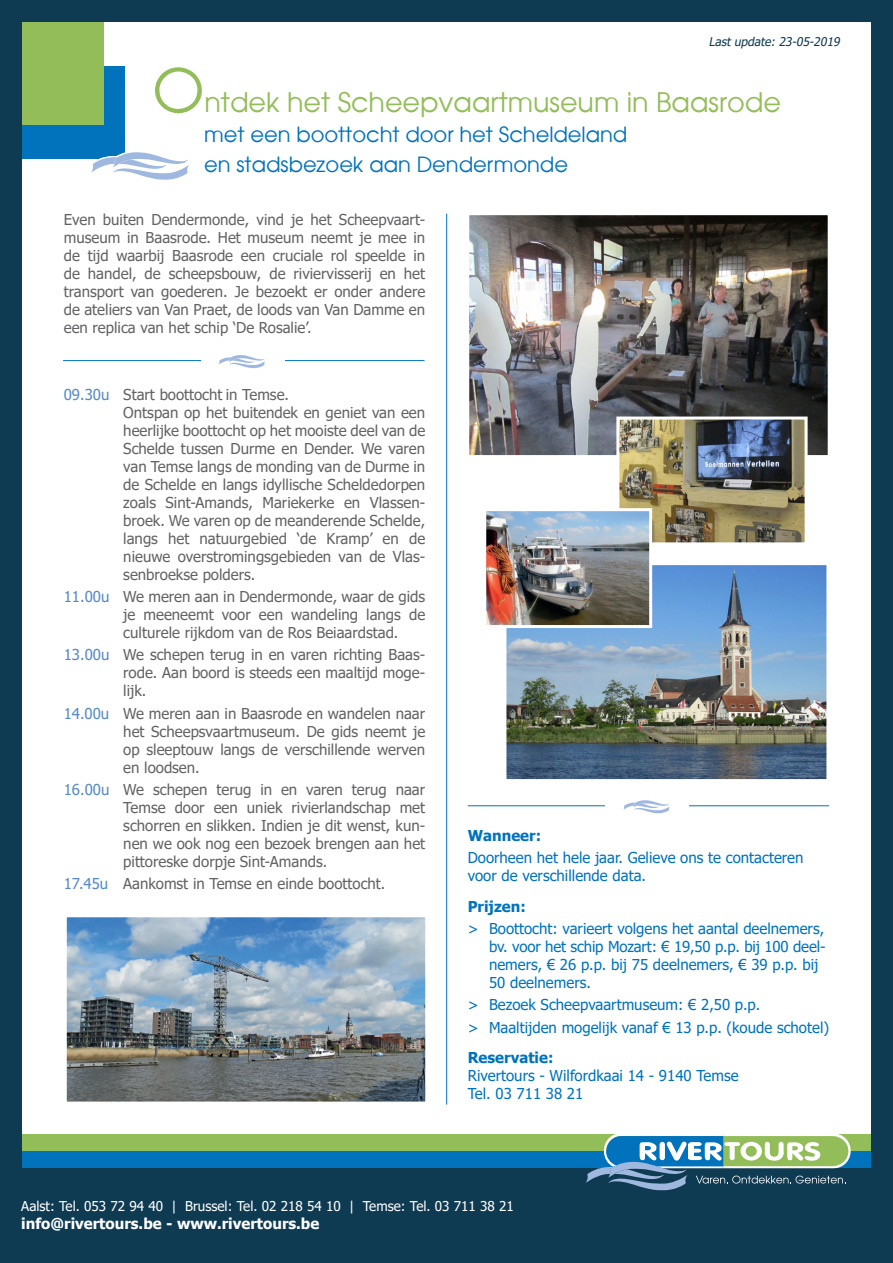
<style>
.page{position:relative;width:893px;height:1263px;background:#fff}
.page>*{position:absolute;margin:0;border:0;box-sizing:border-box;transform-origin:0 0}
.t1{font:60px "Avalon";color:#93bd59}
.t2{font:27px "Avalon";color:#93bd59}
.t3{font:21px/30px "Avalon";color:#0073bc}
.t4{font:15px/18px "Tahoma";color:#636366;text-align:justify}
.t5{font:15px/18px "Tahoma";color:#0073bc}
.t6{font:700 15px "Tahoma";color:#fff}
.t7{font:700 15px "Tahoma";color:#0073bc}
.t8{font:13.5px "Tahoma";color:#fff}
.t9{font:italic 12px "Tahoma";color:#0e3a52}
.s1{color:#548bc8}
</style>
<div class="page">
<img style="left:507px;top:566px;width:318px;height:212px">
<div style="left:503px;top:562px;width:326px;height:220px;border:3px solid #fff"></div>
<div style="left:20px;top:66px;width:105px;height:92px;background:#0073bc"></div>
<div style="left:20px;top:20px;width:84px;height:105px;background:#93bd59"></div>
<svg style="left:90px;top:152px;width:99px;height:28px"></svg>
<div style="left:21px;top:1134px;width:851px;height:17px;background:#93bd59"></div>
<div style="left:21px;top:1151px;width:851px;height:17px;background:#0073bc"></div>
<div style="left:0;top:1168px;width:893px;height:95px;background:#0e3a52"></div>
<div style="left:0;top:0;width:893px;height:21px;background:#0e3a52"></div>
<div style="left:0;top:0;width:21px;height:1263px;background:#0e3a52"></div>
<div style="left:872px;top:0;width:21px;height:1263px;background:#0e3a52"></div>
<svg style="left:586px;top:1134px;width:265px;height:56px"></svg>
<hr style="left:446px;top:214px;width:1px;height:890px;background:#0073bc">
<hr style="left:468px;top:805px;width:361px;height:1px;background:#0073bc">
<div style="left:605px;top:800px;width:84px;height:13px;background:#fff"></div>
<svg style="left:623px;top:800px;width:47px;height:13px"></svg>
<hr style="left:63px;top:360px;width:361px;height:1px;background:#0073bc">
<div style="left:201px;top:355px;width:83px;height:13px;background:#fff"></div>
<svg style="left:219px;top:355px;width:46px;height:13px"></svg>
<img style="left:470px;top:216px;width:357px;height:238px">
<div style="left:466px;top:212px;width:365px;height:246px;border:3px solid #fff"></div>
<img style="left:620px;top:420px;width:184px;height:121px">
<div style="left:616px;top:416px;width:192px;height:129px;border:3px solid #fff"></div>
<img style="left:487px;top:512px;width:161px;height:112px">
<div style="left:483px;top:508px;width:169px;height:120px;border:3px solid #fff"></div>
<img style="left:68px;top:918px;width:356px;height:182px">
<div style="left:64px;top:914px;width:364px;height:190px;border:3px solid #fff"></div>
<p class="t9" style="left:709px;top:34px;width:136px">Lastupdate:23-05-2019</p>
<p class="t1" style="left:152px;top:53px;width:54px">O</p>
<p class="t2" style="left:204px;top:86px;width:578px">ntdek het Scheepvaartmuseum in Baasrode</p>
<p class="t3" style="left:204px;top:120px;width:425px">met een boottocht door het Scheldeland en stadsbezoek aan Dendermonde</p>
<p class="t4" style="left:64px;top:212px;width:363px">Even buiten Dendermonde, vind je het Scheepvaart&shy;museum in Baasrode. Het museum neemt je mee in de tijd waarbij Baasrode een cruciale rol speelde in de handel, de scheepsbouw, de riviervisserij en het transport van goederen. Je bezoekt er onder andere de ateliers van Van Praet, de loods van Van Damme en een replica van het schip ‘De Rosalie’.</p>
<p class="t4" style="left:64px;top:386px;width:227px"><span class="s1">09.30u</span> Start boottocht in Temse.</p>
<p class="t4" style="left:123px;top:404px;width:303px">Ontspan op het buitendek en geniet van een heerlijke boottocht op het mooiste deel van de Schelde tussen Durme en Dender. We varen van Temse langs de monding van de Durme in de Schelde en langs idyllische Scheldedorpen zoals Sint-Amands, Mariekerke en Vlassen&shy;broek. We varen op de meanderende Schelde, langs het natuurgebied ‘de Kramp’ en de nieuwe overstromingsgebieden van de Vlas&shy;senbroekse polders.</p>
<p class="t4" style="left:123px;top:589px;width:303px;text-indent:-60px"><span class="s1">11.00u</span> We meren aan in Dendermonde, waar de gids je meeneemt voor een wandeling langs de culturele rijkdom van de Ros Beiaardstad.</p>
<p class="t4" style="left:123px;top:647px;width:303px;text-indent:-60px"><span class="s1">13.00u</span> We schepen terug in en varen richting Baas&shy;rode. Aan boord is steeds een maaltijd moge&shy;lijk.</p>
<p class="t4" style="left:123px;top:705px;width:303px;text-indent:-60px"><span class="s1">14.00u</span> We meren aan in Baasrode en wandelen naar het Scheepsvaartmuseum. De gids neemt je op sleeptouw langs de verschillende werven en loodsen.</p>
<p class="t4" style="left:123px;top:781px;width:303px;text-indent:-60px"><span class="s1">16.00u</span> We schepen terug in en varen terug naar Temse door een uniek rivierlandschap met schorren en slikken. Indien je dit wenst, kun&shy;nen we ook nog een bezoek brengen aan het pittoreske dorpje Sint-Amands.</p>
<p class="t4" style="left:64px;top:876px;width:323px"><span class="s1">17.45u</span> Aankomst in Temse en einde boottocht.</p>
<p class="t7" style="left:468px;top:825px;width:75px">Wanneer:</p>
<p class="t5" style="left:468px;top:849px;width:337px">Doorheen het hele jaar. Gelieve ons te contacteren voor de verschillende data.</p>
<p class="t7" style="left:468px;top:896px;width:60px">Prijzen:</p>
<p class="t5" style="left:489px;top:920px;width:338px;text-indent:-21px">&gt; Boottocht: varieert volgens het aantal deelnemers, bv. voor het schip Mozart: € 19,50 p.p. bij 100 deel&shy;nemers, € 26 p.p. bij 75 deelnemers, € 39 p.p. bij 50 deelnemers.</p>
<p class="t5" style="left:468px;top:997px;width:294px">&gt; Bezoek Scheepvaartmuseum: € 2,50 p.p.</p>
<p class="t5" style="left:468px;top:1019px;width:363px">&gt; Maaltijden mogelijk vanaf € 13 p.p. (koude schotel)</p>
<p class="t7" style="left:468px;top:1047px;width:87px">Reservatie:</p>
<p class="t5" style="left:468px;top:1068px;width:272px">Rivertours - Wilfordkaai 14 - 9140 Temse</p>
<p class="t5" style="left:468px;top:1086px;width:117px">Tel. 03 711 38 21</p>
<p class="t8" style="left:21px;top:1196px;width:494px">Aalst: Tel. 053 72 94 40 | Brussel: Tel. 02 218 54 10 | Temse: Tel. 03 711 38 21</p>
<p class="t6" style="left:21px;top:1212px;width:300px">info@rivertours.be - www.rivertours.be</p>
</div>
